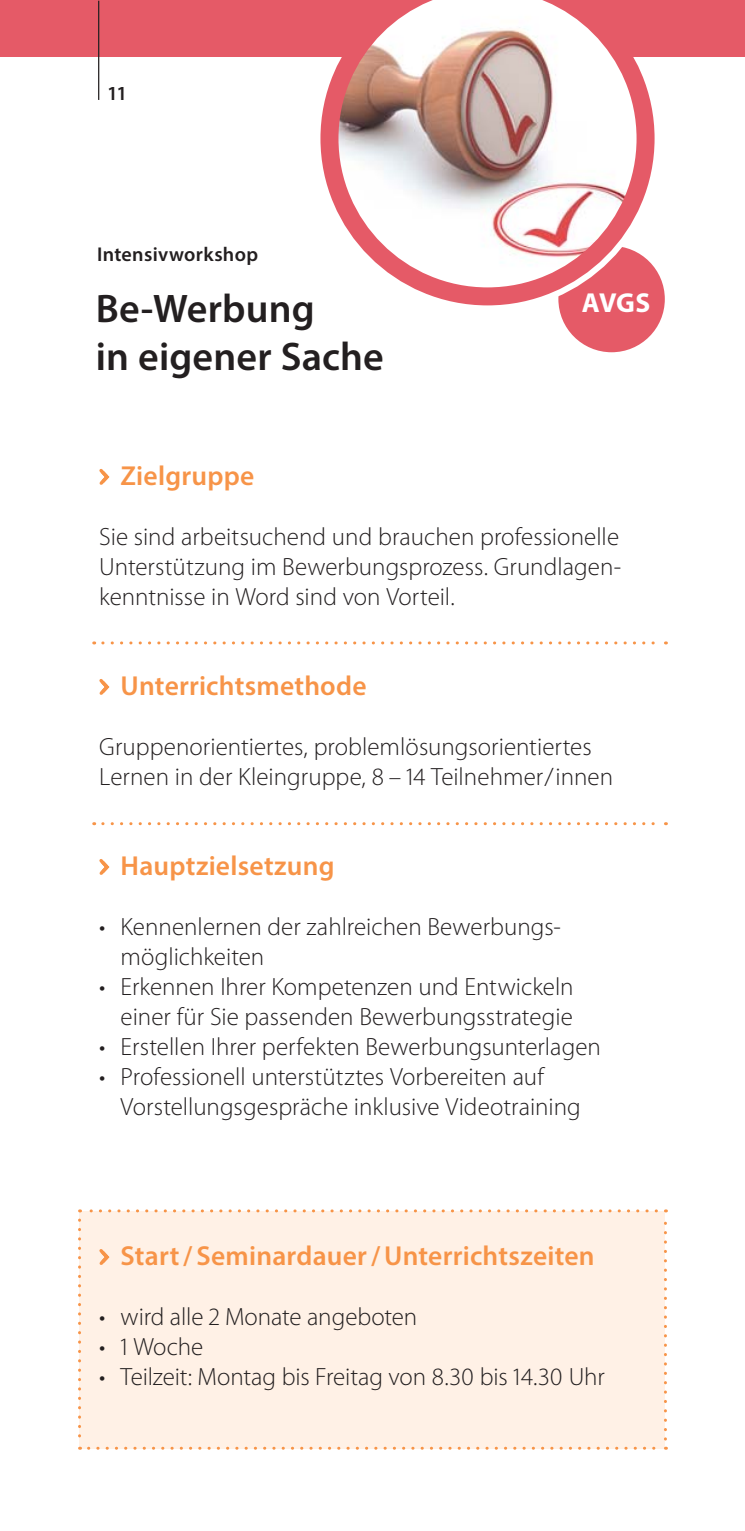
<style>
.page{position:relative;width:745px;height:1531px;background:#fff}
.page>*{position:absolute;margin:0;border:0;box-sizing:border-box;transform-origin:0 0}
.t1{font:600 40px/48px "Myriad Pro";letter-spacing:.005em;color:#231f20}
.t2{font:600 27.5px "Myriad Pro";letter-spacing:.01em;color:#f79448}
.t3{font:700 27.5px "Myriad Pro";color:#fff}
.t4{font:300 25px/30px "Myriad Pro";color:#231f20}
.t5{font:600 20px "Myriad Pro";letter-spacing:.015em;color:#231f20}
</style>
<div class="page">
<div style="left:558px;top:246px;width:106px;height:106px;background:#e55a67;border-radius:50%"></div>
<div style="left:0;top:0;width:744px;height:57px;background:#e55a67"></div>
<div style="left:79px;top:1211px;width:586px;height:237px;background:#fff1e6"></div>
<svg style="left:78px;top:1220px;width:3px;height:229px"></svg>
<svg style="left:88px;top:1446px;width:578px;height:3px"></svg>
<svg style="left:664px;top:1209px;width:2px;height:230px"></svg>
<svg style="left:79px;top:1209px;width:577px;height:3px"></svg>
<svg style="left:99px;top:469px;width:11px;height:16px"></svg>
<svg style="left:99px;top:679px;width:11px;height:16px"></svg>
<svg style="left:99px;top:859px;width:11px;height:16px"></svg>
<svg style="left:99px;top:1249px;width:11px;height:16px"></svg>
<svg style="left:320px;top:0;width:334px;height:305px"></svg>
<svg style="left:103px;top:641px;width:563px;height:3px"></svg>
<svg style="left:103px;top:822px;width:563px;height:3px"></svg>
<hr style="left:98px;top:1px;width:1px;height:99px;background:#231f20">
<p class="t5" style="left:109px;top:86px;width:18px">11</p>
<p class="t5" style="left:97px;top:247px;width:162px">Intensivworkshop</p>
<h1 class="t1" style="left:96px;top:288px;width:289px">Be-Werbung<br>in eigener Sache</h1>
<p class="t3" style="left:581px;top:292px;width:70px">AVGS</p>
<p class="t2" style="left:120px;top:465px;width:135px">Zielgruppe</p>
<p class="t4" style="left:99px;top:524px;width:523px;text-align:justify">Sie sind arbeitsuchend und brauchen professionelle Unterstützung im Bewerbungsprozess. Grundlagen&shy;kenntnisse in Word sind von Vorteil.</p>
<p class="t2" style="left:120px;top:675px;width:247px">Unterrichtsmethode</p>
<p class="t4" style="left:99px;top:734px;width:515px">Gruppenorientiertes, problemlösungsorientiertes<br>Lernen in der Kleingruppe, 8 – 14 Teilnehmer/innen</p>
<p class="t2" style="left:120px;top:855px;width:215px">Hauptzielsetzung</p>
<p class="t4" style="left:120px;top:914px;width:441px;text-indent:-21px">• Kennenlernen der zahlreichen Bewerbungs&shy;möglichkeiten</p>
<p class="t4" style="left:99px;top:974px;width:475px;text-align:right">• Erkennen Ihrer Kompetenzen und Entwickeln einer für Sie passenden Bewerbungsstrategie</p>
<p class="t4" style="left:99px;top:1034px;width:503px">• Erstellen Ihrer perfekten Bewerbungsunterlagen</p>
<p class="t4" style="left:120px;top:1064px;width:461px;text-indent:-21px">• Professionell unterstütztes Vorbereiten auf<br>Vorstellungsgespräche inklusive Videotraining</p>
<p class="t2" style="left:120px;top:1245px;width:475px">Start / Seminardauer / Unterrichtszeiten</p>
<p class="t4" style="left:99px;top:1304px;width:319px">• wird alle 2 Monate angeboten</p>
<p class="t4" style="left:99px;top:1334px;width:105px">• 1 Woche</p>
<p class="t4" style="left:99px;top:1364px;width:506px">• Teilzeit: Montag bis Freitag von 8.30 bis 14.30 Uhr</p>
</div>
